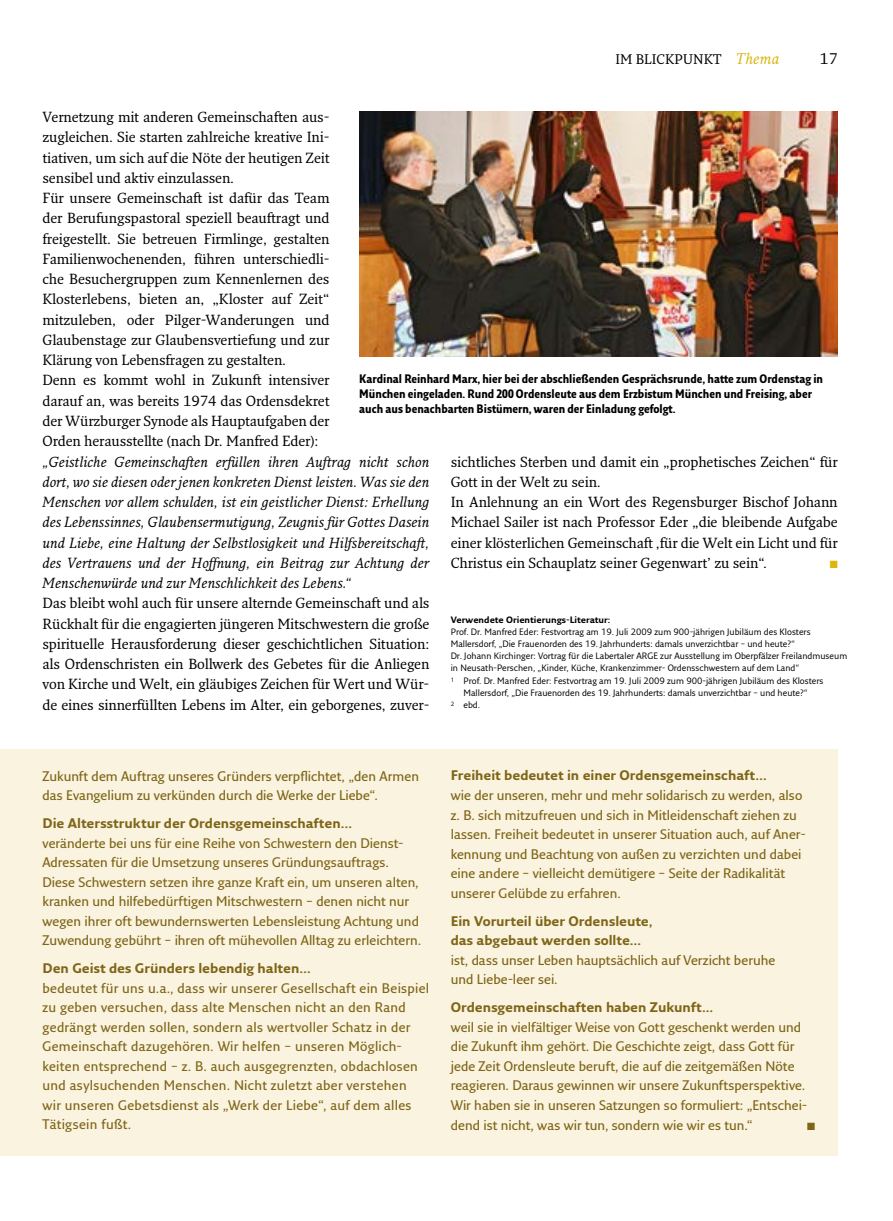
<style>
.page{position:relative;width:893px;height:1221px;background:#fff}
.page>*{position:absolute;margin:0;border:0;box-sizing:border-box;transform-origin:0 0}
.t1{font:15px "Fresco Std";color:#000}
.t2{font:14.25px/20.2px "Fresco Std";letter-spacing:-.01em;color:#000}
.t3{font:italic 14.25px/20.2px "Fresco Std";letter-spacing:-.01em;color:#000;text-align:justify}
.t4{font:600 13.5px/19.5px "Fresco Sans Std";letter-spacing:.005em;color:#7e6518}
.t5{font:700 13.5px/19.5px "Fresco Sans Std";color:#7e6518}
.t6{font:13.5px "Fresco Std";color:#000}
.t7{font:700 12px/15px "Fresco Sans Con";color:#000}
.t8{font:10.5px "Zapf Dingbats ITC";color:#7e6518}
.t9{font:10.5px "Zapf Dingbats ITC";color:#dbb60c}
.t10{font:9px/12px "Fresco Sans Std";color:#000}
.t11{font:700 9px "Fresco Sans Std";color:#000}
.s1{font-style:italic;font-size:15px;color:#dbb60c}
</style>
<div class="page">
<div style="left:0;top:749px;width:838px;height:406px;background:#faf3df"></div>
<img style="left:359px;top:112px;width:479px;height:244px">
<p class="t6" style="left:615px;top:50px;width:165px">IM BLICKPUNKT <span class="s1">Thema</span></p>
<p class="t1" style="left:820px;top:49px;width:19px">17</p>
<p class="t2" style="left:43px;top:106px;width:289px">Vernetzung mit anderen Gemeinschaften aus&shy;zugleichen. Sie starten zahlreiche kreative Ini&shy;tiativen, um sich auf die Nöte der heutigen Zeit sensibel und aktiv einzulassen.<br>Für unsere Gemeinschaft ist dafür das Team der Berufungspastoral speziell beauftragt und freigestellt. Sie betreuen Firmlinge, gestalten Familienwochenenden, führen unterschiedli&shy;che Besuchergruppen zum Kennenlernen des Klosterlebens, bieten an, „Kloster auf Zeit“ mitzuleben, oder Pilger-Wanderungen und Glaubenstage zur Glaubensvertiefung und zur Klärung von Lebensfragen zu gestalten.<br>Denn es kommt wohl in Zukunft intensiver darauf an, was bereits 1974 das Ordensdekret der Würzburger Synode als Hauptaufgaben der Orden herausstellte (nach Dr. Manfred Eder):</p>
<p class="t3" style="left:43px;top:451px;width:388px">„Geistliche Gemeinschaften erfüllen ihren Auftrag nicht schon dort, wo sie diesen oder jenen konkreten Dienst leisten. Was sie den Menschen vor allem schulden, ist ein geistlicher Dienst: Erhellung des Lebenssinnes, Glaubensermutigung, Zeugnis für Gottes Dasein und Liebe, eine Haltung der Selbstlosigkeit und Hilfsbereitschaft, des Vertrauens und der Hoffnung, ein Beitrag zur Achtung der Menschenwürde und zur Menschlichkeit des Lebens.“</p>
<p class="t2" style="left:43px;top:592px;width:388px;text-align:justify">Das bleibt wohl auch für unsere alternde Gemeinschaft und als Rückhalt für die engagierten jüngeren Mitschwestern die große spirituelle Herausforderung dieser geschichtlichen Situation: als Ordenschristen ein Bollwerk des Gebetes für die Anliegen von Kirche und Welt, ein gläubiges Zeichen für Wert und Wür&shy;de eines sinnerfüllten Lebens im Alter, ein geborgenes, zuver-</p>
<p class="t7" style="left:359px;top:371px;width:465px">Kardinal Reinhard Marx, hier bei der abschließenden Gesprächsrunde, hatte zum Ordenstag in<br>München eingeladen. Rund 200 Ordensleute aus dem Erzbistum München und Freising, aber auch aus benachbarten Bistümern, waren der Einladung gefolgt.</p>
<p class="t2" style="left:451px;top:451px;width:388px">sichtliches Sterben und damit ein „prophetisches Zeichen“ für Gott in der Welt zu sein.<br>In Anlehnung an ein Wort des Regensburger Bischof Johann Michael Sailer ist nach Professor Eder „die bleibende Aufgabe einer klösterlichen Gemeinschaft ,für die Welt ein Licht und für Christus ein Schauplatz seiner Gegenwart’ zu sein“.</p>
<p class="t9" style="left:830px;top:559px;width:9px">■</p>
<p class="t11" style="left:451px;top:613px;width:161px">Verwendete Orientierungs-Literatur:</p>
<p class="t10" style="left:451px;top:625px;width:398px">Prof. Dr. Manfred Eder: Festvortrag am 19. Juli 2009 zum 900-jährigen Jubiläum des Klosters Mallersdorf, „Die Frauenorden des 19. Jahrhunderts: damals unverzichtbar – und heute?“<br>Dr. Johann Kirchinger: Vortrag für die Labertaler ARGE zur Ausstellung im Oberpfälzer Freilandmuseum in Neusath-Perschen, „Kinder, Küche, Krankenzimmer- Ordensschwestern auf dem Land“</p>
<p class="t10" style="left:451px;top:674px;width:374px"><sup>1</sup> Prof. Dr. Manfred Eder: Festvortrag am 19. Juli 2009 zum 900-jährigen Jubiläum des Klosters</p>
<p class="t10" style="left:463px;top:686px;width:346px">Mallersdorf, „Die Frauenorden des 19. Jahrhunderts: damals unverzichtbar – und heute?“</p>
<p class="t10" style="left:451px;top:698px;width:31px"><sup>2</sup> ebd.</p>
<p class="t4" style="left:43px;top:766px;width:378px">Zukunft dem Auftrag unseres Gründers verpflichtet, „den Armen das Evangelium zu verkünden durch die Werke der Liebe“.</p>
<p class="t5" style="left:43px;top:813px;width:311px">Die Altersstruktur der Ordensgemeinschaften…</p>
<p class="t4" style="left:43px;top:833px;width:380px">veränderte bei uns für eine Reihe von Schwestern den Dienst-Adressaten für die Umsetzung unseres Gründungsauftrags.<br>Diese Schwestern setzen ihre ganze Kraft ein, um unseren alten, kranken und hilfebedürftigen Mitschwestern – denen nicht nur wegen ihrer oft bewundernswerten Lebensleistung Achtung und Zuwendung gebührt – ihren oft mühevollen Alltag zu erleichtern.</p>
<p class="t5" style="left:43px;top:958px;width:270px">Den Geist des Gründers lebendig halten…</p>
<p class="t4" style="left:43px;top:977px;width:388px">bedeutet für uns u.a., dass wir unserer Gesellschaft ein Beispiel zu geben versuchen, dass alte Menschen nicht an den Rand gedrängt werden sollen, sondern als wertvoller Schatz in der Gemeinschaft dazugehören. Wir helfen – unseren Möglich&shy;keiten entsprechend – z. B. auch ausgegrenzten, obdachlosen und asylsuchenden Menschen. Nicht zuletzt aber verstehen<br>wir unseren Gebetsdienst als „Werk der Liebe“, auf dem alles Tätigsein fußt.</p>
<p class="t5" style="left:451px;top:765px;width:318px">Freiheit bedeutet in einer Ordensgemeinschaft…</p>
<p class="t4" style="left:451px;top:785px;width:357px">wie der unseren, mehr und mehr solidarisch zu werden, also z. B. sich mitzufreuen und sich in Mitleidenschaft ziehen zu lassen. Freiheit bedeutet in unserer Situation auch, auf Aner&shy;kennung und Beachtung von außen zu verzichten und dabei eine andere – vielleicht demütigere – Seite der Radikalität unserer Gelübde zu erfahren.</p>
<p class="t5" style="left:451px;top:910px;width:203px">Ein Vorurteil über Ordensleute, das abgebaut werden sollte…</p>
<p class="t4" style="left:451px;top:949px;width:326px">ist, dass unser Leben hauptsächlich auf Verzicht beruhe und Liebe-leer sei.</p>
<p class="t5" style="left:451px;top:997px;width:264px">Ordensgemeinschaften haben Zukunft...</p>
<p class="t4" style="left:451px;top:1016px;width:358px">weil sie in vielfältiger Weise von Gott geschenkt werden und die Zukunft ihm gehört. Die Geschichte zeigt, dass Gott für jede Zeit Ordensleute beruft, die auf die zeitgemäßen Nöte reagieren. Daraus gewinnen wir unsere Zukunftsperspektive.<br>Wir haben sie in unseren Satzungen so formuliert: „Entschei&shy;dend ist nicht, was wir tun, sondern wie wir es tun.“</p>
<p class="t8" style="left:807px;top:1121px;width:9px">■</p>
</div>
